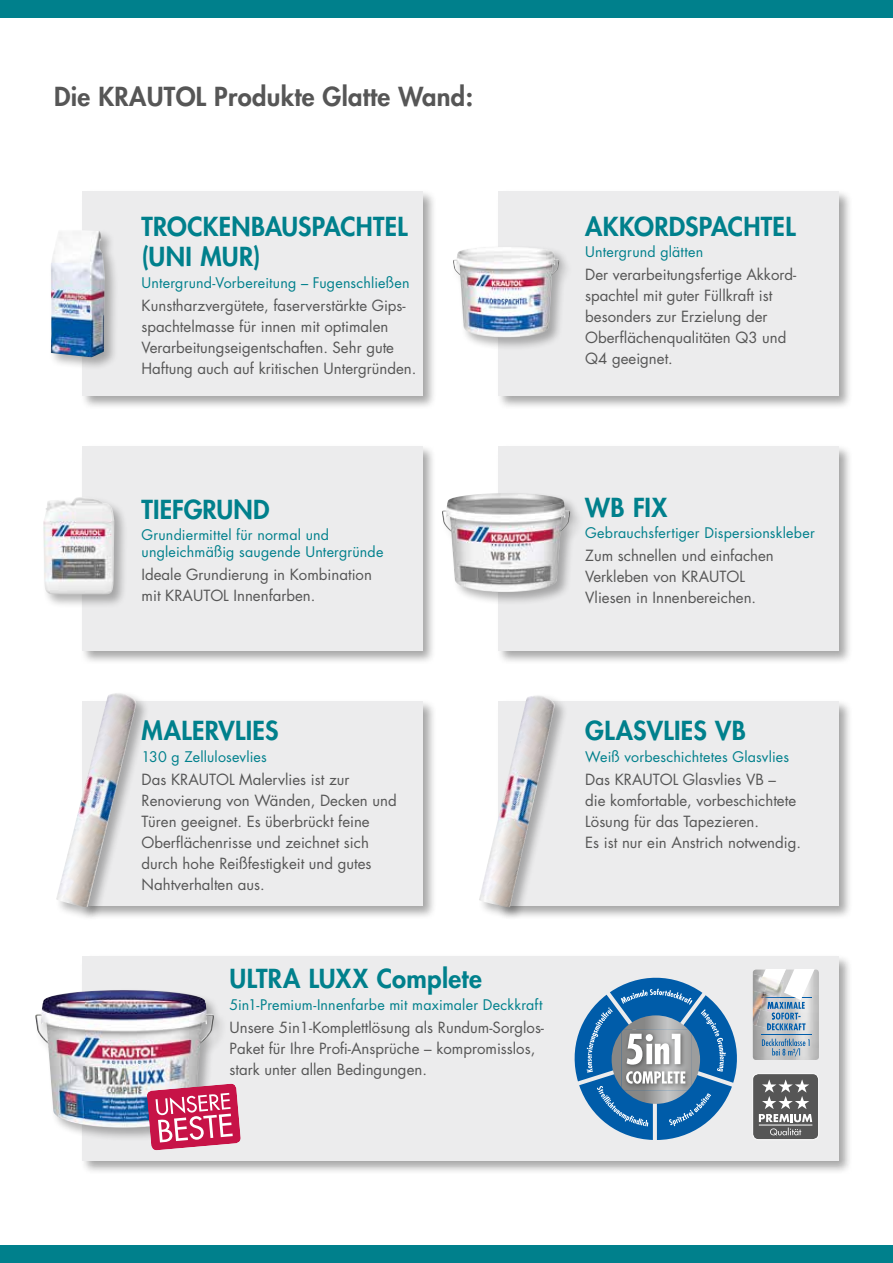
<style>
.page{position:relative;width:893px;height:1263px;background:#fff}
.page>*{position:absolute;margin:0;border:0;box-sizing:border-box;transform-origin:0 0}
.t1{font:800 25.5px/30.6px "Futura Std";letter-spacing:.01em;color:#00808c}
.t2{font:800 25.5px "Futura Std";letter-spacing:.015em;color:#565656}
.t3{font:15px/21px "Futura Std";color:#565656}
.t4{font:14.25px/17.1px "Futura Std";letter-spacing:.015em;color:#00808c}
</style>
<div class="page">
<div style="left:0;top:1246px;width:893px;height:17px;background:#00808c"></div>
<div style="left:0;top:0;width:893px;height:17px;background:#00808c"></div>
<div style="left:497px;top:699px;width:356px;height:221px;background:#000;opacity:.35"></div>
<div style="left:499px;top:702px;width:340px;height:204px;background:#ececed"></div>
<div style="left:80px;top:699px;width:356px;height:221px;background:#000;opacity:.35"></div>
<div style="left:82px;top:702px;width:340px;height:204px;background:#ececed"></div>
<div style="left:80px;top:189px;width:356px;height:220px;background:#000;opacity:.35"></div>
<div style="left:82px;top:191px;width:340px;height:204px;background:#ececed"></div>
<div style="left:49px;top:228px;width:70px;height:143px;background:#000;opacity:.3"></div>
<img style="left:51px;top:230px;width:54px;height:127px">
<div style="left:497px;top:189px;width:356px;height:220px;background:#000;opacity:.35"></div>
<div style="left:499px;top:191px;width:340px;height:204px;background:#ececed"></div>
<div style="left:451px;top:245px;width:122px;height:106px;background:#000;opacity:.3"></div>
<img style="left:453px;top:247px;width:106px;height:90px">
<div style="left:80px;top:444px;width:357px;height:221px;background:#000;opacity:.35"></div>
<div style="left:82px;top:446px;width:340px;height:205px;background:#ececed"></div>
<div style="left:497px;top:444px;width:356px;height:221px;background:#000;opacity:.35"></div>
<div style="left:499px;top:446px;width:340px;height:205px;background:#ececed"></div>
<div style="left:42px;top:495px;width:87px;height:113px;background:#000;opacity:.3"></div>
<img style="left:43px;top:497px;width:71px;height:97px">
<div style="left:440px;top:491px;width:144px;height:115px;background:#000;opacity:.3"></div>
<img style="left:442px;top:493px;width:128px;height:99px">
<div style="left:80px;top:954px;width:773px;height:221px;background:#000;opacity:.35"></div>
<div style="left:82px;top:957px;width:757px;height:204px;background:#ececed"></div>
<div style="left:34px;top:988px;width:193px;height:154px;background:#000;opacity:.3"></div>
<img style="left:35px;top:990px;width:179px;height:138px">
<div style="left:55px;top:691px;width:95px;height:230px;background:#000;opacity:.3"></div>
<img style="left:56px;top:693px;width:80px;height:214px">
<div style="left:478px;top:693px;width:90px;height:228px;background:#000;opacity:.3"></div>
<img style="left:479px;top:695px;width:76px;height:212px">
<svg style="left:146px;top:1084px;width:95px;height:67px;background:#d45d80"></svg>
<svg style="left:575px;top:978px;width:162px;height:162px"></svg>
<div style="left:753px;top:1074px;width:66px;height:65px;background:#565656;border-radius:6px"></div>
<div style="left:752px;top:1073px;width:67px;height:67px;border:1px solid #fff;border-radius:6px"></div>
<svg style="left:759px;top:1079px;width:53px;height:56px"></svg>
<img style="left:753px;top:970px;width:66px;height:90px">
<hr style="left:761px;top:1034px;width:50px;height:1px;background:#005ca9">
<svg style="left:762px;top:1038px;width:47px;height:18px"></svg>
<svg style="left:753px;top:969px;width:64px;height:61px;background:#bac3cc"></svg>
<img style="left:760px;top:976px;width:21px;height:13px">
<h1 class="t2" style="left:54px;top:81px;width:421px">Die KRAUTOL Produkte Glatte Wand:</h1>
<h1 class="t1" style="left:142px;top:211px;width:267px">TROCKENBAUSPACHTEL (UNI MUR)</h1>
<p class="t4" style="left:142px;top:274px;width:269px">Untergrund-Vorbereitung – Fugenschließen</p>
<p class="t3" style="left:142px;top:295px;width:276px">Kunstharzvergütete, faserverstärkte Gips&shy;spachtelmasse für innen mit optimalen Verarbeitungseigentschaften. Sehr gute Haftung auch auf kritischen Untergründen.</p>
<h1 class="t1" style="left:585px;top:211px;width:212px">AKKORDSPACHTEL</h1>
<p class="t4" style="left:585px;top:243px;width:120px">Untergrund glätten</p>
<p class="t3" style="left:585px;top:264px;width:212px">Der verarbeitungsfertige Akkord&shy;spachtel mit guter Füllkraft ist besonders zur Erzielung der<br>Oberflächenqualitäten Q3 und<br>Q4 geeignet.</p>
<h1 class="t1" style="left:142px;top:494px;width:129px">TIEFGRUND</h1>
<p class="t4" style="left:142px;top:526px;width:243px">Grundiermittel für normal und ungleichmäßig saugende Untergründe</p>
<p class="t3" style="left:142px;top:564px;width:232px">Ideale Grundierung in Kombination mit KRAUTOL Innenfarben.</p>
<h1 class="t1" style="left:585px;top:492px;width:84px">WB FIX</h1>
<p class="t4" style="left:585px;top:524px;width:231px">Gebrauchsfertiger Dispersionskleber</p>
<p class="t3" style="left:585px;top:545px;width:190px">Zum schnellen und einfachen<br>Verkleben von KRAUTOL<br>Vliesen in Innenbereichen.</p>
<h1 class="t1" style="left:142px;top:716px;width:138px">MALERVLIES</h1>
<p class="t4" style="left:142px;top:748px;width:127px">130 g Zellulosevlies</p>
<p class="t3" style="left:142px;top:769px;width:257px">Das KRAUTOL Malervlies ist zur<br>Renovierung von Wänden, Decken und<br>Türen geeignet. Es überbrückt feine<br>Oberflächenrisse und zeichnet sich durch hohe Reißfestigkeit und gutes<br>Nahtverhalten aus.</p>
<h1 class="t1" style="left:229px;top:964px;width:254px">ULTRA LUXX Complete</h1>
<p class="t4" style="left:229px;top:996px;width:314px">5in1-Premium-Innenfarbe mit maximaler Deckkraft</p>
<p class="t3" style="left:229px;top:1017px;width:316px">Unsere 5in1-Komplettlösung als Rundum-Sorglos-<br>Paket für Ihre Profi-Ansprüche – kompromisslos, stark unter allen Bedingungen.</p>
<h1 class="t1" style="left:585px;top:716px;width:162px">GLASVLIES VB</h1>
<p class="t4" style="left:585px;top:748px;width:205px">Weiß vorbeschichtetes Glasvlies</p>
<p class="t3" style="left:585px;top:769px;width:217px">Das KRAUTOL Glasvlies VB –<br>die komfortable, vorbeschichtete<br>Lösung für das Tapezieren.<br>Es ist nur ein Anstrich notwendig.</p>
</div>
